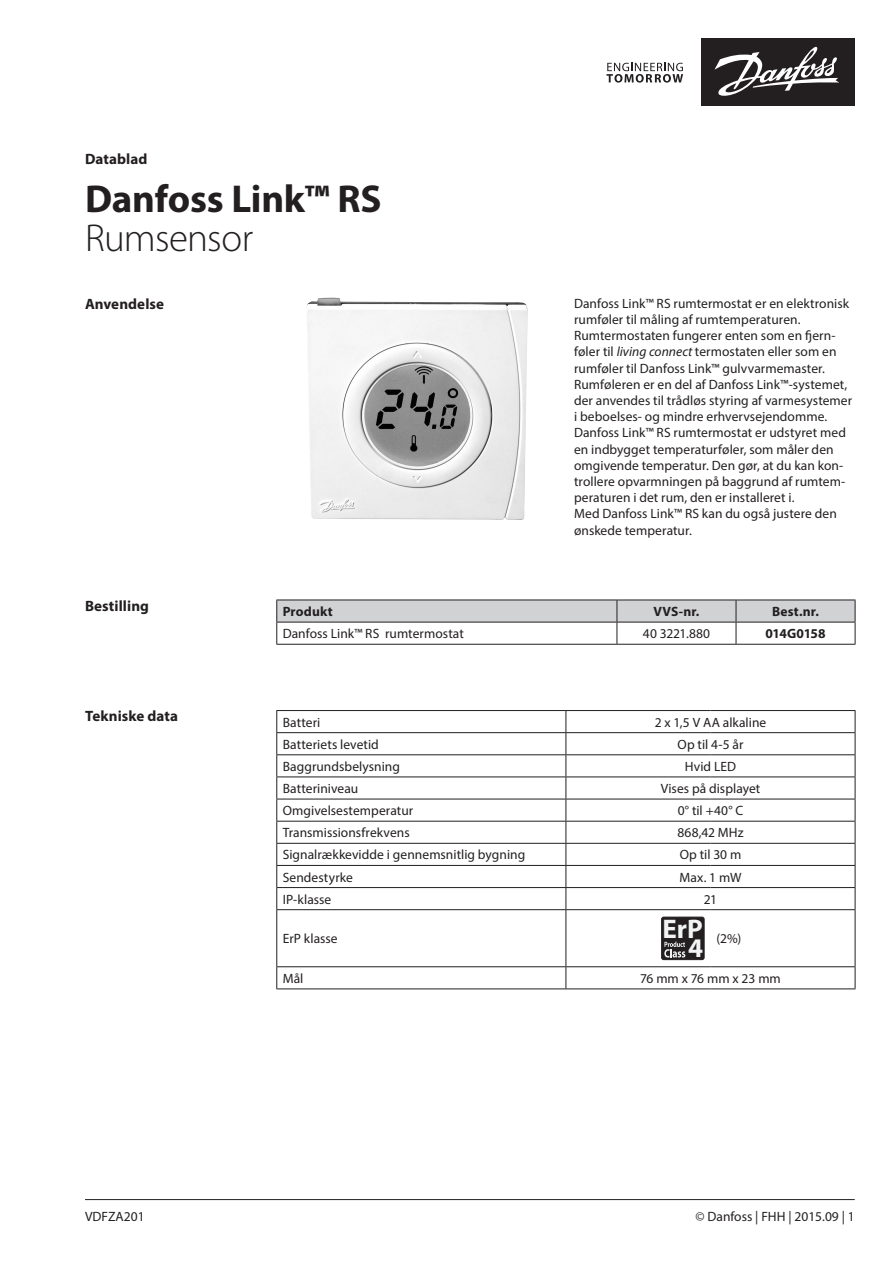
<style>
.page{position:relative;width:893px;height:1263px;background:#fff}
.page>*{position:absolute;margin:0;border:0;box-sizing:border-box;transform-origin:0 0}
.Product_name__front{font:700 39px "Myriad Pro";letter-spacing:-.005em;color:#231f20}
.Product_name__front-2{font:300 39px "Myriad Pro";letter-spacing:-.02em;color:#231f20}
.t1{font:700 27px/19.8px "Myriad Pro";color:#f2f3f4;text-align:right}
.Document_category__f{font:700 15px "Myriad Pro";letter-spacing:.005em;color:#231f20}
.Document_category__f-2{font:13.5px/16.2px "Myriad Pro";letter-spacing:.005em;color:#231f20}
.Litterature_No{font:13.5px "Myriad Pro";color:#231f20}
.Document_category__f-3{font:700 13.5px "Myriad Pro";letter-spacing:.01em;color:#231f20}
.Document_category__f-4{font:700 13.5px "Myriad Pro";letter-spacing:-.03em;color:#231f20}
.s1{font-style:italic}
</style>
<div class="page">
<div style="left:701px;top:38px;width:154px;height:67px;background:#231f20"></div>
<svg style="left:606px;top:63px;width:77px;height:20px"></svg>
<svg style="left:714px;top:46px;width:125px;height:50px"></svg>
<hr style="left:85px;top:1199px;width:770px;height:1px;background:#231f20">
<img style="left:307px;top:298px;width:221px;height:222px">
<svg style="left:276px;top:600px;width:580px;height:44px"></svg>
<hr style="left:276px;top:644px;width:341px;height:1px;background:#231f20">
<hr style="left:617px;top:644px;width:119px;height:1px;background:#231f20">
<hr style="left:736px;top:644px;width:119px;height:1px;background:#231f20">
<hr style="left:276px;top:710px;width:290px;height:1px;background:#231f20">
<hr style="left:566px;top:710px;width:144px;height:1px;background:#231f20">
<hr style="left:710px;top:710px;width:145px;height:1px;background:#231f20">
<hr style="left:276px;top:732px;width:290px;height:1px;background:#231f20">
<hr style="left:566px;top:732px;width:144px;height:1px;background:#231f20">
<hr style="left:710px;top:732px;width:145px;height:1px;background:#231f20">
<hr style="left:276px;top:754px;width:290px;height:1px;background:#231f20">
<hr style="left:566px;top:754px;width:144px;height:1px;background:#231f20">
<hr style="left:710px;top:754px;width:145px;height:1px;background:#231f20">
<hr style="left:276px;top:776px;width:290px;height:1px;background:#231f20">
<hr style="left:566px;top:776px;width:144px;height:1px;background:#231f20">
<hr style="left:710px;top:776px;width:145px;height:1px;background:#231f20">
<hr style="left:276px;top:799px;width:290px;height:1px;background:#231f20">
<hr style="left:566px;top:799px;width:144px;height:1px;background:#231f20">
<hr style="left:710px;top:799px;width:145px;height:1px;background:#231f20">
<hr style="left:276px;top:821px;width:290px;height:1px;background:#231f20">
<hr style="left:566px;top:821px;width:144px;height:1px;background:#231f20">
<hr style="left:710px;top:821px;width:145px;height:1px;background:#231f20">
<hr style="left:276px;top:843px;width:290px;height:1px;background:#231f20">
<hr style="left:566px;top:843px;width:144px;height:1px;background:#231f20">
<hr style="left:710px;top:843px;width:145px;height:1px;background:#231f20">
<hr style="left:276px;top:865px;width:290px;height:1px;background:#231f20">
<hr style="left:566px;top:865px;width:144px;height:1px;background:#231f20">
<hr style="left:710px;top:865px;width:145px;height:1px;background:#231f20">
<hr style="left:276px;top:887px;width:290px;height:1px;background:#231f20">
<svg style="left:276px;top:711px;width:1px;height:198px"></svg>
<hr style="left:566px;top:887px;width:144px;height:1px;background:#231f20">
<svg style="left:566px;top:711px;width:1px;height:198px"></svg>
<hr style="left:710px;top:887px;width:145px;height:1px;background:#231f20">
<svg style="left:855px;top:711px;width:1px;height:198px"></svg>
<hr style="left:276px;top:909px;width:290px;height:1px;background:#231f20">
<hr style="left:276px;top:910px;width:1px;height:56px;background:#231f20">
<hr style="left:566px;top:909px;width:144px;height:1px;background:#231f20">
<hr style="left:566px;top:910px;width:1px;height:56px;background:#231f20">
<hr style="left:710px;top:909px;width:145px;height:1px;background:#231f20">
<hr style="left:855px;top:910px;width:1px;height:56px;background:#231f20">
<hr style="left:276px;top:966px;width:290px;height:1px;background:#231f20">
<svg style="left:276px;top:967px;width:1px;height:21px"></svg>
<hr style="left:566px;top:966px;width:144px;height:1px;background:#231f20">
<svg style="left:566px;top:967px;width:1px;height:21px"></svg>
<hr style="left:710px;top:966px;width:145px;height:1px;background:#231f20">
<svg style="left:855px;top:967px;width:1px;height:21px"></svg>
<hr style="left:276px;top:988px;width:290px;height:1px;background:#231f20">
<hr style="left:566px;top:988px;width:144px;height:1px;background:#231f20">
<hr style="left:710px;top:988px;width:145px;height:1px;background:#231f20">
<div style="left:662px;top:917px;width:42px;height:43px;background:#231f20;border-radius:2px"></div>
<div style="left:661px;top:917px;width:43px;height:43px;border:1px solid #231f20;border-radius:2px"></div>
<svg style="left:664px;top:941px;width:21px;height:16px"></svg>
<p class="Document_category__f" style="left:85px;top:149px;width:64px">Datablad</p>
<p class="Product_name__front" style="left:85px;top:174px;width:298px">Danfoss Link™ RS</p>
<p class="Product_name__front-2" style="left:85px;top:217px;width:170px">Rumsensor</p>
<p class="Document_category__f" style="left:85px;top:294px;width:81px">Anvendelse</p>
<p class="Document_category__f-2" style="left:574px;top:295px;width:276px">Danfoss Link™ RS rumtermostat er en elektronisk rumføler til måling af rumtemperaturen.</p>
<p class="Document_category__f-2" style="left:574px;top:327px;width:264px;text-align:justify">Rumtermostaten fungerer enten som en fjern&shy;føler til <span class="s1">living connect</span> termostaten eller som en rumføler til Danfoss Link™ gulvvarmemaster.</p>
<p class="Document_category__f-2" style="left:574px;top:376px;width:280px">Rumføleren er en del af Danfoss Link™-systemet, der anvendes til trådløs styring af varmesystemer i beboelses- og mindre erhvervsejendomme.</p>
<p class="Document_category__f-2" style="left:574px;top:425px;width:273px">Danfoss Link™ RS rumtermostat er udstyret med en indbygget temperaturføler, som måler den omgivende temperatur. Den gør, at du kan kon&shy;trollere opvarmningen på baggrund af rumtem&shy;peraturen i det rum, den er installeret i.</p>
<p class="Document_category__f-2" style="left:574px;top:506px;width:264px">Med Danfoss Link™ RS kan du også justere den ønskede temperatur.</p>
<p class="Document_category__f" style="left:85px;top:596px;width:65px">Bestilling</p>
<p class="Document_category__f-3" style="left:283px;top:603px;width:51px">Produkt</p>
<p class="Document_category__f-3" style="left:653px;top:603px;width:48px">VVS-nr.</p>
<p class="Document_category__f-3" style="left:772px;top:603px;width:48px">Best.nr.</p>
<p class="Document_category__f-2" style="left:283px;top:625px;width:183px">Danfoss Link™ RS rumtermostat</p>
<p class="Document_category__f-2" style="left:643px;top:625px;width:69px">40 3221.880</p>
<p class="Document_category__f-4" style="left:765px;top:625px;width:62px">014G0158</p>
<p class="Document_category__f" style="left:85px;top:706px;width:95px">Tekniske data</p>
<p class="Document_category__f-2" style="left:283px;top:714px;width:39px">Batteri</p>
<p class="Document_category__f-2" style="left:655px;top:714px;width:113px">2 x 1,5 V AA alkaline</p>
<p class="Document_category__f-2" style="left:283px;top:736px;width:98px">Batteriets levetid</p>
<p class="Document_category__f-2" style="left:678px;top:736px;width:67px">Op til 4-5 år</p>
<p class="Document_category__f-2" style="left:283px;top:758px;width:119px">Baggrundsbelysning</p>
<p class="Document_category__f-2" style="left:685px;top:758px;width:53px">Hvid LED</p>
<p class="Document_category__f-2" style="left:283px;top:780px;width:77px">Batteriniveau</p>
<p class="Document_category__f-2" style="left:661px;top:780px;width:101px">Vises på displayet</p>
<p class="Document_category__f-2" style="left:283px;top:802px;width:132px">Omgivelsestemperatur</p>
<p class="Document_category__f-2" style="left:678px;top:802px;width:67px">0° til +40° C</p>
<p class="Document_category__f-2" style="left:283px;top:824px;width:128px">Transmissionsfrekvens</p>
<p class="Document_category__f-2" style="left:677px;top:824px;width:68px">868,42 MHz</p>
<p class="Document_category__f-2" style="left:283px;top:846px;width:244px">Signalrækkevidde i gennemsnitlig bygning</p>
<p class="Document_category__f-2" style="left:680px;top:846px;width:63px">Op til 30 m</p>
<p class="Document_category__f-2" style="left:283px;top:869px;width:72px">Sendestyrke</p>
<p class="Document_category__f-2" style="left:679px;top:869px;width:64px">Max. 1 mW</p>
<p class="Document_category__f-2" style="left:283px;top:891px;width:50px">IP-klasse</p>
<p class="Document_category__f-2" style="left:704px;top:891px;width:15px">21</p>
<p class="Document_category__f-2" style="left:283px;top:930px;width:56px">ErP klasse</p>
<p class="t1" style="left:662px;top:918px;width:42px">ErP<br>4</p>
<p class="Document_category__f-2" style="left:716px;top:930px;width:26px">(2%)</p>
<p class="Document_category__f-2" style="left:283px;top:970px;width:22px">Mål</p>
<p class="Document_category__f-2" style="left:640px;top:970px;width:142px">76 mm x 76 mm x 23 mm</p>
<p class="Document_category__f-2" style="left:85px;top:1208px;width:61px">VDFZA201</p>
<p class="Litterature_No" style="left:695px;top:1208px;width:161px">© Danfoss | FHH | 2015.09 | 1</p>
</div>
